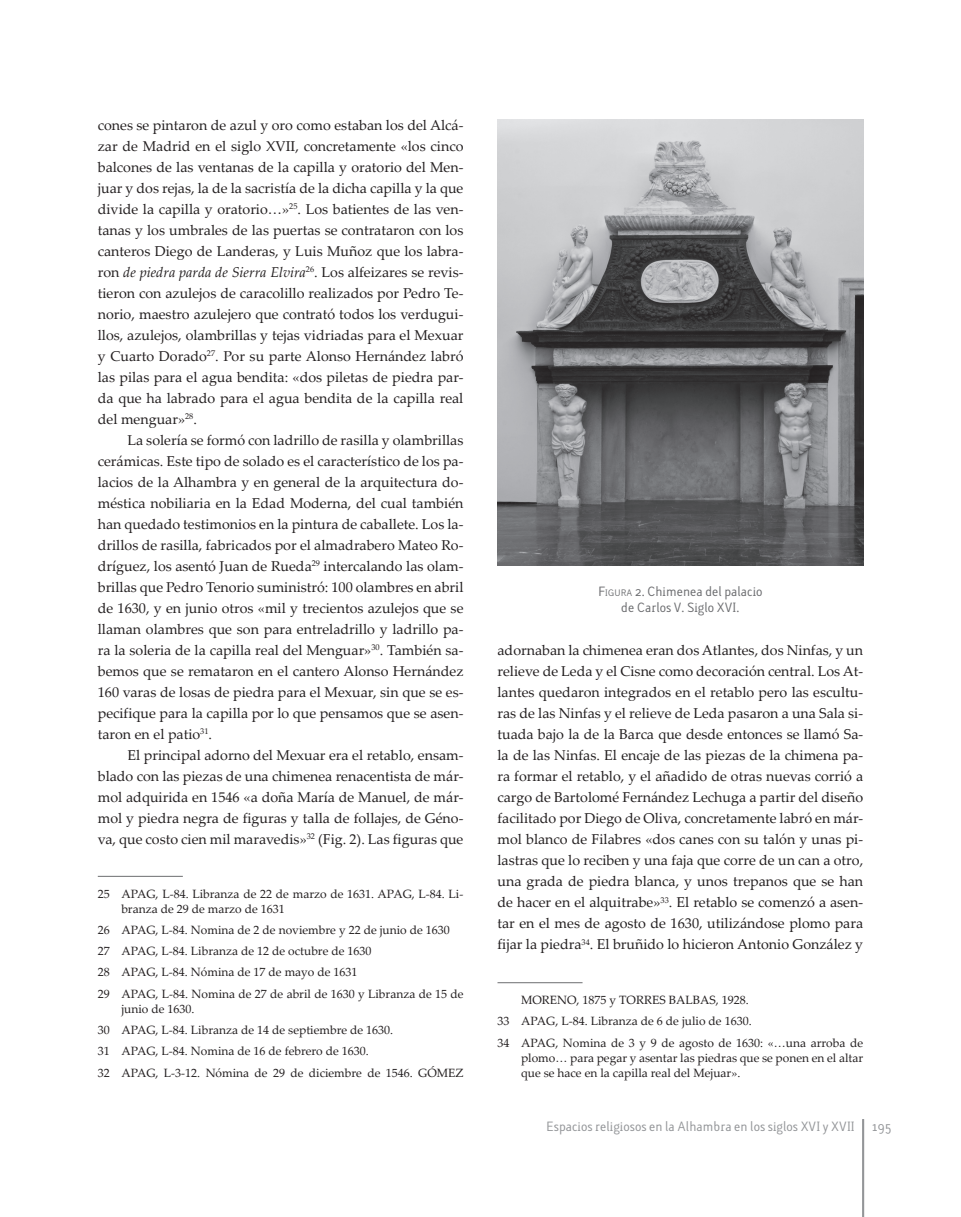
<style>
.page{position:relative;width:961px;height:1217px;background:#fff}
.page>*{position:absolute;margin:0;border:0;box-sizing:border-box;transform-origin:0 0}
.t1{font:14.25px/21px "Palatino Linotype";color:#231f20;text-align:justify}
.t2{font:12px/21.3px "Palatino Linotype";color:#231f20}
.t3{font:12px "Lacuna";color:#939598}
.t4{font:12px/15.8px "Lacuna";color:#6c6d70;text-align:center}
.s1{font-style:italic}
.s2{font-size:8.4px}
</style>
<div class="page">
<hr style="left:862px;top:1118px;width:2px;height:98px;background:#939598">
<hr style="left:98px;top:875px;width:85px;height:1px;background:#6c6d70">
<hr style="left:497px;top:982px;width:86px;height:1px;background:#6c6d70">
<img style="left:497px;top:119px;width:366px;height:447px">
<p class="t1" style="left:98px;top:114px;width:367px">cones se pintaron de azul y oro como estaban los del Alcá&shy;zar de Madrid en el siglo XVII, concretamente «los cinco balcones de las ventanas de la capilla y oratorio del Men&shy;juar y dos rejas, la de la sacristía de la dicha capilla y la que divide la capilla y oratorio…»<sup>25</sup>. Los batientes de las ven&shy;tanas y los umbrales de las puertas se contrataron con los canteros Diego de Landeras, y Luis Muñoz que los labra&shy;ron <span class="s1">de piedra parda de Sierra Elvira</span><sup>26</sup>. Los alfeizares se revis&shy;tieron con azulejos de caracolillo realizados por Pedro Te&shy;norio, maestro azulejero que contrató todos los verdugui&shy;llos, azulejos, olambrillas y tejas vidriadas para el Mexuar y Cuarto Dorado<sup>27</sup>. Por su parte Alonso Hernández labró las pilas para el agua bendita: «dos piletas de piedra par&shy;da que ha labrado para el agua bendita de la capilla real del menguar»<sup>28</sup>.</p>
<p class="t1" style="left:98px;top:429px;width:367px;text-indent:30px">La solería se formó con ladrillo de rasilla y olambrillas cerámicas. Este tipo de solado es el característico de los pa&shy;lacios de la Alhambra y en general de la arquitectura do&shy;méstica nobiliaria en la Edad Moderna, del cual también han quedado testimonios en la pintura de caballete. Los la&shy;drillos de rasilla, fabricados por el almadrabero Mateo Ro&shy;dríguez, los asentó Juan de Rueda<sup>29</sup> intercalando las olam&shy;brillas que Pedro Tenorio suministró: 100 olambres en abril de 1630, y en junio otros «mil y trecientos azulejos que se llaman olambres que son para entreladrillo y ladrillo pa&shy;ra la soleria de la capilla real del Menguar»<sup>30</sup>. También sa&shy;bemos que se remataron en el cantero Alonso Hernández 160 varas de losas de piedra para el Mexuar, sin que se es&shy;pecifique para la capilla por lo que pensamos que se asen&shy;taron en el patio<sup>31</sup>.</p>
<p class="t1" style="left:98px;top:744px;width:367px;text-indent:30px">El principal adorno del Mexuar era el retablo, ensam&shy;blado con las piezas de una chimenea renacentista de már&shy;mol adquirida en 1546 «a doña María de Manuel, de már&shy;mol y piedra negra de figuras y talla de follajes, de Géno&shy;va, que costo cien mil maravedis»<sup>32</sup> (Fig. 2). Las figuras que</p>
<p class="t2" style="left:121px;top:885px;width:344px;line-height:15px;text-indent:-24px">25 APAG, L-84. Libranza de 22 de marzo de 1631. APAG, L-84. Li&shy;branza de 29 de marzo de 1631</p>
<p class="t2" style="left:98px;top:918px;width:367px">26 APAG, L-84. Nomina de 2 de noviembre y 22 de junio de 1630<br>27 APAG, L-84. Libranza de 12 de octubre de 1630<br>28 APAG, L-84. Nómina de 17 de mayo de 1631<br>29 APAG, L-84. Nomina de 27 de abril de 1630 y Libranza de 15 de</p>
<p class="t2" style="left:98px;top:997px;width:367px;text-indent:24px">junio de 1630.<br>30 APAG, L-84. Libranza de 14 de septiembre de 1630.<br>31 APAG, L-84. Nomina de 16 de febrero de 1630.<br>32 APAG, L-3-12. Nómina de 29 de diciembre de 1546. GÓMEZ</p>
<p class="t4" style="left:598px;top:583px;width:166px">F<span class="s2">igura</span> 2. Chimenea del palacio de Carlos V. Siglo XVI.</p>
<p class="t1" style="left:497px;top:639px;width:367px">adornaban la chimenea eran dos Atlantes, dos Ninfas, y un relieve de Leda y el Cisne como decoración central. Los At&shy;lantes quedaron integrados en el retablo pero las escultu&shy;ras de las Ninfas y el relieve de Leda pasaron a una Sala si&shy;tuada bajo la de la Barca que desde entonces se llamó Sa&shy;la de las Ninfas. El encaje de las piezas de la chimena pa&shy;ra formar el retablo, y el añadido de otras nuevas corrió a cargo de Bartolomé Fernández Lechuga a partir del diseño facilitado por Diego de Oliva, concretamente labró en már&shy;mol blanco de Filabres «dos canes con su talón y unas pi&shy;lastras que lo reciben y una faja que corre de un can a otro, una grada de piedra blanca, y unos trepanos que se han de hacer en el alquitrabe»<sup>33</sup>. El retablo se comenzó a asen&shy;tar en el mes de agosto de 1630, utilizándose plomo para fijar la piedra<sup>34</sup>. El bruñido lo hicieron Antonio González y</p>
<p class="t2" style="left:497px;top:988px;width:367px;text-indent:24px">MORENO, 1875 y TORRES BALBAS, 1928.<br>33 APAG, L-84. Libranza de 6 de julio de 1630.<br>34 APAG, Nomina de 3 y 9 de agosto de 1630: «…una arroba de</p>
<p class="t2" style="left:521px;top:1049px;width:344px;line-height:15px">plomo… para pegar y asentar las piedras que se ponen en el altar que se hace en la capilla real del Mejuar».</p>
<p class="t3" style="left:546px;top:1118px;width:310px">Espacios religiosos en la Alhambra en los siglos XVI y XVII</p>
<p class="t3" style="left:872px;top:1118px;width:21px">195</p>
</div>
